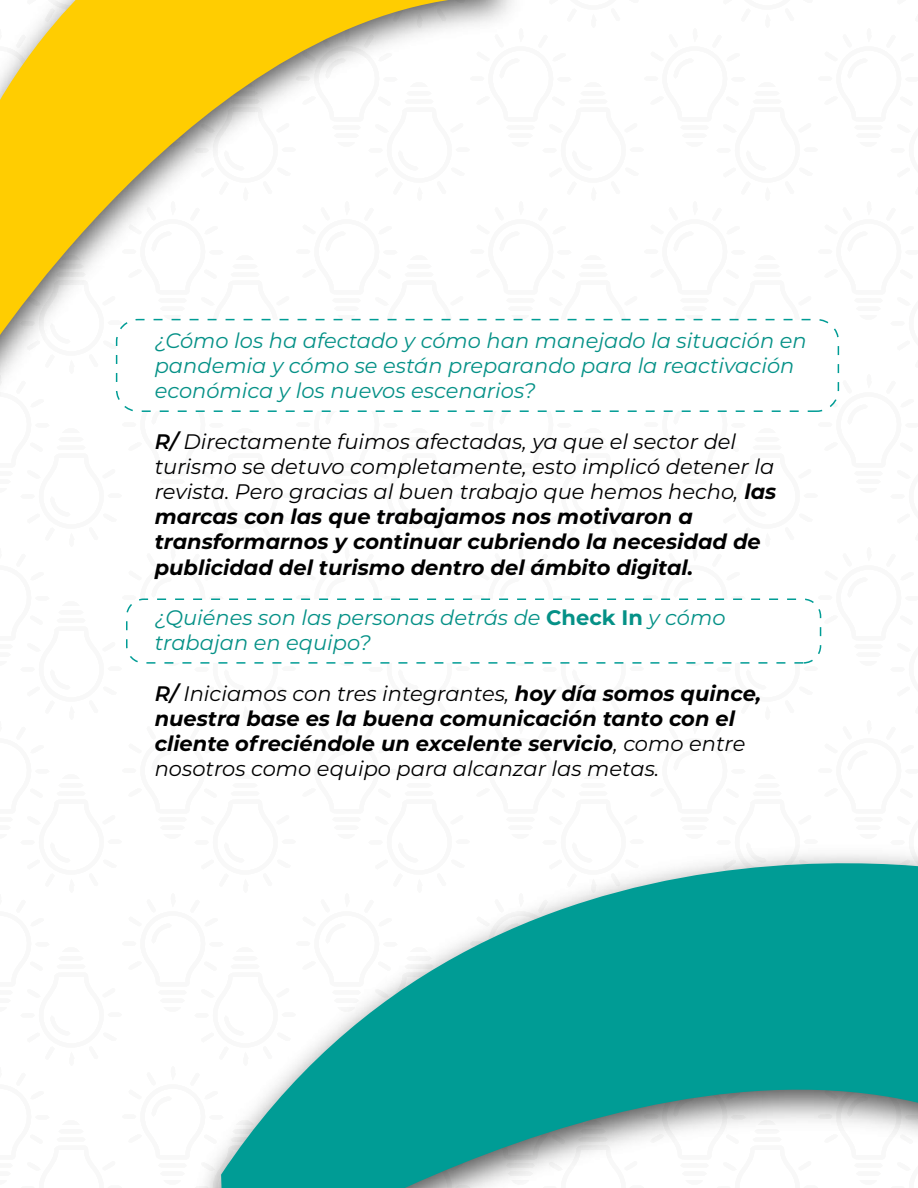
<style>
.page{position:relative;width:918px;height:1188px;background:#fff}
.page>*{position:absolute;margin:0;border:0;box-sizing:border-box;transform-origin:0 0}
.t1{font:italic 21px/25.2px "Montserrat";color:#000}
.t2{font:italic 21px/25.2px "Montserrat";color:#059187}
.t3{font:italic 700 21px/25.2px "Montserrat";color:#000}
.s1{font-weight:600}
.s2{font-weight:700}
.s3{font-weight:700;font-style:normal}
.s4{font-weight:400}
</style>
<div class="page">
<svg style="left:221px;top:850px;width:697px;height:338px;fill:#009c95"></svg>
<svg style="left:0;top:0;width:496px;height:378px"></svg>
<div style="left:117px;top:320px;width:721px;height:91px;background:#fff;border-radius:22px"></div>
<div style="left:116px;top:319px;width:723px;height:93px;border:2px dashed #009c95;border-radius:22px"></div>
<div style="left:126px;top:598px;width:695px;height:66px;border:2px dashed #009c95;border-radius:17px"></div>
<p class="t2" style="left:155px;top:327px;width:654px">¿Cómo los ha afectado y cómo han manejado la situación en pandemia y cómo se están preparando para la reactivación económica y los nuevos escenarios?</p>
<p class="t1" style="left:155px;top:428px;width:623px"><span class="s1">R/</span> Directamente fuimos afectadas, ya que el sector del turismo se detuvo completamente, esto implicó detener la revista. Pero gracias al buen trabajo que hemos hecho, <span class="s2">las marcas con las que trabajamos nos motivaron a transformarnos y continuar cubriendo la necesidad de publicidad del turismo dentro del ámbito digital.</span></p>
<p class="t2" style="left:155px;top:604px;width:572px">¿Quiénes son las personas detrás de <span class="s3">Check In</span> y cómo trabajan en equipo?</p>
<p class="t3" style="left:155px;top:679px;width:608px"><span class="s1">R/</span> <span class="s4">Iniciamos con tres integrantes,</span> hoy día somos quince, nuestra base es la buena comunicación tanto con el cliente ofreciéndole un excelente servicio<span class="s4">, como entre nosotros como equipo para alcanzar las metas.</span></p>
</div>
